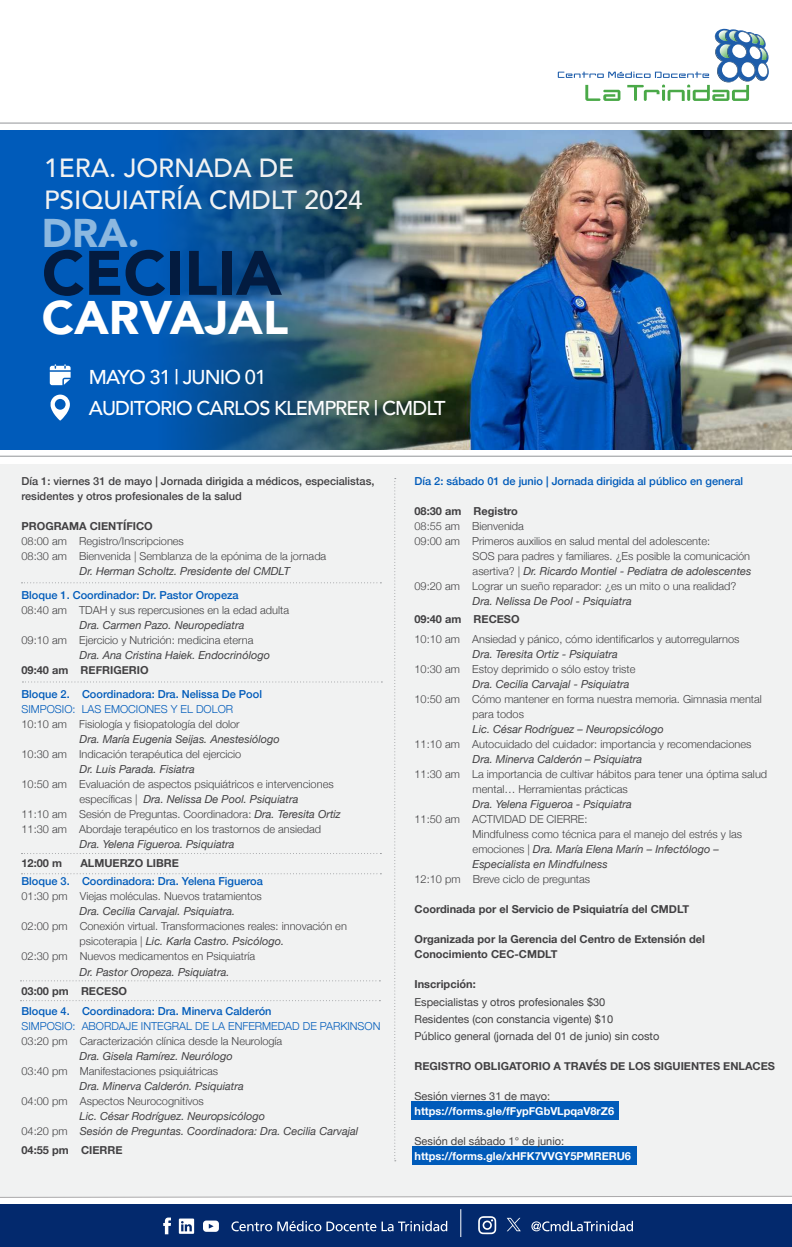
<style>
.page{position:relative;width:792px;height:1247px;background:#fff}
.page>*{position:absolute;margin:0;border:0;box-sizing:border-box;transform-origin:0 0}
.t1{font:900 62px "Avenir";color:#031b3f}
.t2{font:900 47px "Avenir";color:#fff}
.t3{font:900 40px "Avenir";color:#8cb8e0}
.t4{font:500 26.2px/31.5px "Avenir";color:#f1f2f2}
.t5{font:500 20px/31px "Avenir";letter-spacing:-.045em;color:#fff}
.t6{font:300 11px/15px "Helvetica Neue";color:#414042}
.t7{font:italic 11px/15px "Helvetica Neue";color:#414042}
.t8{font:700 11px/15px "Helvetica Neue";color:#414042}
.t9{font:500 11px "Helvetica Neue";color:#005bba}
.t10{font:11px/17px "Helvetica Neue";color:#414042}
.t11{font:500 11px/15px "Helvetica Neue";color:#414042}
.t12{font:300 11px "Helvetica Neue";color:#005bba}
.t13{font:700 11px "Helvetica Neue";color:#fff}
.s1{font-weight:300;font-style:normal}
.s2{font-weight:400;font-style:italic}
</style>
<div class="page">
<div style="left:0;top:129px;width:342px;height:398px;background:#005bba"></div>
<img style="left:443px;top:130px;width:349px;height:320px">
<img style="left:156px;top:129px;width:287px;height:321px">
<div style="left:0;top:1203px;width:792px;height:43px;background:#03296d"></div>
<svg style="left:558px;top:29px;width:211px;height:72px"></svg>
<hr style="left:0;top:123px;width:792px;height:1px;background:#939598">
<svg style="left:163px;top:1217px;width:8px;height:17px"></svg>
<svg style="left:203px;top:1220px;width:16px;height:11px"></svg>
<svg style="left:179px;top:1218px;width:15px;height:15px"></svg>
<svg style="left:231px;top:1220px;width:145px;height:11px"></svg>
<svg style="left:382px;top:1220px;width:65px;height:11px"></svg>
<svg style="left:478px;top:1216px;width:18px;height:17px"></svg>
<svg style="left:531px;top:1220px;width:102px;height:11px"></svg>
<svg style="left:460px;top:1209px;width:1px;height:27px"></svg>
<svg style="left:507px;top:1217px;width:14px;height:13px"></svg>
<div style="left:0;top:450px;width:792px;height:57px;background:#fff"></div>
<svg style="left:50px;top:364px;width:21px;height:21px"></svg>
<hr style="left:0;top:456px;width:792px;height:1px;background:#939598">
<div style="left:0;top:464px;width:792px;height:733px;background:#f1f2f2"></div>
<svg style="left:18px;top:1195px;width:774px;height:2px"></svg>
<svg style="left:22px;top:873px;width:359px;height:1px"></svg>
<svg style="left:21px;top:980px;width:359px;height:1px"></svg>
<svg style="left:21px;top:1000px;width:359px;height:1px"></svg>
<svg style="left:22px;top:681px;width:360px;height:1px"></svg>
<svg style="left:22px;top:582px;width:359px;height:1px"></svg>
<svg style="left:394px;top:478px;width:2px;height:683px"></svg>
<svg style="left:50px;top:394px;width:20px;height:26px"></svg>
<div style="left:412px;top:1100px;width:207px;height:19px;background:#005bba"></div>
<div style="left:412px;top:1145px;width:224px;height:19px;background:#005bba"></div>
<h3 class="t4" style="left:44px;top:151px;width:320px">1ERA. JORNADA DE<br>PSIQUIATRÍA CMDLT 2024</h3>
<h3 class="t3" style="left:42px;top:198px;width:99px">DRA.</h3>
<h1 class="t1" style="left:42px;top:220px;width:241px">CECILIA</h1>
<h2 class="t2" style="left:42px;top:277px;width:248px">CARVAJAL</h2>
<h3 class="t5" style="left:89px;top:360px;width:358px">MAYO 31 | JUNIO 01<br>AUDITORIO CARLOS KLEMPRER | CMDLT</h3>
<p class="t11" style="left:22px;top:472px;width:354px">Día 1: viernes 31 de mayo | Jornada dirigida a médicos, especialistas, residentes y otros profesionales de la salud</p>
<p class="t8" style="left:22px;top:519px;width:133px">PROGRAMA CIENTÍFICO</p>
<p class="t6" style="left:22px;top:533px;width:306px">08:00 am Registro/Inscripciones<br>08:30 am Bienvenida | Semblanza de la epónima de la jornada</p>
<p class="t7" style="left:80px;top:564px;width:212px">Dr. Herman Scholtz. Presidente del CMDLT</p>
<p class="t9" style="left:22px;top:586px;width:219px">Bloque 1. Coordinador: Dr. Pastor Oropeza</p>
<p class="t6" style="left:22px;top:602px;width:269px">08:40 am TDAH y sus repercusiones en la edad adulta</p>
<p class="t7" style="left:80px;top:618px;width:166px">Dra. Carmen Pazo. Neuropediatra</p>
<p class="t6" style="left:22px;top:632px;width:233px">09:10 am Ejercicio y Nutrición: medicina eterna</p>
<p class="t7" style="left:80px;top:648px;width:192px">Dra. Ana Cristina Haiek. Endocrinólogo</p>
<p class="t8" style="left:22px;top:663px;width:129px">09:40 am REFRIGERIO</p>
<p class="t9" style="left:22px;top:685px;width:242px">Bloque 2. Coordinadora: Dra. Nelissa De Pool</p>
<p class="t12" style="left:22px;top:700px;width:213px">SIMPOSIO: LAS EMOCIONES Y EL DOLOR</p>
<p class="t6" style="left:22px;top:716px;width:220px">10:10 am Fisiología y fisiopatología del dolor</p>
<p class="t7" style="left:80px;top:732px;width:202px">Dra. María Eugenia Seijas. Anestesiólogo</p>
<p class="t6" style="left:22px;top:746px;width:221px">10:30 am Indicación terapéutica del ejercicio</p>
<p class="t7" style="left:80px;top:762px;width:117px">Dr. Luis Parada. Fisiatra</p>
<p class="t6" style="left:22px;top:776px;width:314px">10:50 am Evaluación de aspectos psiquiátricos e intervenciones</p>
<p class="t7" style="left:80px;top:792px;width:220px"><span class="s1">específicas |</span> Dra. Nelissa De Pool. Psiquiatra</p>
<p class="t6" style="left:22px;top:806px;width:321px">11:10 am Sesión de Preguntas. Coordinadora: <span class="s2">Dra. Teresita Ortiz</span></p>
<p class="t6" style="left:22px;top:821px;width:301px">11:30 am Abordaje terapéutico en los trastornos de ansiedad</p>
<p class="t7" style="left:80px;top:837px;width:157px">Dra. Yelena Figueroa. Psiquiatra</p>
<p class="t8" style="left:22px;top:856px;width:42px">12:00 m</p>
<p class="t8" style="left:80px;top:856px;width:100px">ALMUERZO LIBRE</p>
<p class="t9" style="left:22px;top:872px;width:243px">Bloque 3. Coordinadora: Dra. Yelena Figueroa</p>
<p class="t6" style="left:22px;top:888px;width:242px">01:30 pm Viejas moléculas. Nuevos tratamientos</p>
<p class="t7" style="left:80px;top:904px;width:157px">Dra. Cecilia Carvajal. Psiquiatra.</p>
<p class="t6" style="left:22px;top:918px;width:327px">02:00 pm Conexión virtual. Transformaciones reales: innovación en</p>
<p class="t7" style="left:80px;top:934px;width:206px"><span class="s1">psicoterapia |</span> Lic. Karla Castro. Psicólogo.</p>
<p class="t6" style="left:22px;top:948px;width:235px">02:30 pm Nuevos medicamentos en Psiquiatría</p>
<p class="t7" style="left:80px;top:964px;width:151px">Dr. Pastor Oropeza. Psiquiatra.</p>
<p class="t8" style="left:22px;top:983px;width:107px">03:00 pm RECESO</p>
<p class="t9" style="left:22px;top:1001px;width:252px">Bloque 4. Coordinadora: Dra. Minerva Calderón</p>
<p class="t12" style="left:22px;top:1016px;width:360px">SIMPOSIO: ABORDAJE INTEGRAL DE LA ENFERMEDAD DE PARKINSON</p>
<p class="t6" style="left:22px;top:1032px;width:262px">03:20 pm Caracterización clínica desde la Neurología</p>
<p class="t7" style="left:80px;top:1048px;width:155px">Dra. Gisela Ramírez. Neurólogo</p>
<p class="t6" style="left:22px;top:1062px;width:198px">03:40 pm Manifestaciones psiquiátricas</p>
<p class="t7" style="left:80px;top:1078px;width:166px">Dra. Minerva Calderón. Psiquiatra</p>
<p class="t6" style="left:22px;top:1092px;width:184px">04:00 pm Aspectos Neurocognitivos</p>
<p class="t7" style="left:22px;top:1108px;width:338px;text-indent:58px">Lic. César Rodríguez. Neuropsicólogo<br><span class="s1">04:20 pm</span> Sesión de Preguntas. Coordinadora: Dra. Cecilia Carvajal</p>
<p class="t8" style="left:22px;top:1142px;width:103px">04:55 pm CIERRE</p>
<p class="t9" style="left:415px;top:472px;width:330px">Día 2: sábado 01 de junio | Jornada dirigida al público en general</p>
<p class="t8" style="left:415px;top:504px;width:105px">08:30 am Registro</p>
<p class="t6" style="left:415px;top:518px;width:111px">08:55 am Bienvenida</p>
<p class="t6" style="left:415px;top:533px;width:297px">09:00 am Primeros auxilios en salud mental del adolescente:</p>
<p class="t6" style="left:473px;top:548px;width:279px">SOS para padres y familiares. ¿Es posible la comunicación</p>
<p class="t7" style="left:473px;top:564px;width:280px"><span class="s1">asertiva? |</span> Dr. Ricardo Montiel - Pediatra de adolescentes</p>
<p class="t6" style="left:415px;top:578px;width:323px">09:20 am Lograr un sueño reparador: ¿es un mito o una realidad?</p>
<p class="t7" style="left:473px;top:594px;width:161px">Dra. Nelissa De Pool - Psiquiatra</p>
<p class="t8" style="left:415px;top:612px;width:107px">09:40 am RECESO</p>
<p class="t6" style="left:415px;top:631px;width:327px">10:10 am Ansiedad y pánico, cómo identificarlos y autorregularnos</p>
<p class="t7" style="left:473px;top:647px;width:147px">Dra. Teresita Ortiz - Psiquiatra</p>
<p class="t6" style="left:415px;top:661px;width:222px">10:30 am Estoy deprimido o sólo estoy triste</p>
<p class="t7" style="left:473px;top:677px;width:158px">Dra. Cecilia Carvajal - Psiquiatra</p>
<p class="t6" style="left:473px;top:691px;width:291px;text-indent:-58px">10:50 am Cómo mantener en forma nuestra memoria. Gimnasia mental para todos</p>
<p class="t7" style="left:473px;top:722px;width:193px">Lic. César Rodríguez – Neuropsicólogo</p>
<p class="t6" style="left:415px;top:736px;width:338px">11:10 am Autocuidado del cuidador: importancia y recomendaciones</p>
<p class="t7" style="left:473px;top:752px;width:171px">Dra. Minerva Calderón – Psiquiatra</p>
<p class="t6" style="left:473px;top:766px;width:296px;text-indent:-58px">11:30 am La importancia de cultivar hábitos para tener una óptima salud mental… Herramientas prácticas</p>
<p class="t7" style="left:473px;top:797px;width:161px">Dra. Yelena Figueroa - Psiquiatra</p>
<p class="t6" style="left:473px;top:811px;width:271px;text-indent:-58px">11:50 am ACTIVIDAD DE CIERRE:<br>Mindfulness como técnica para el manejo del estrés y las emociones | <span class="s2">Dra. María Elena Marín – Infectólogo – Especialista en Mindfulness</span></p>
<p class="t6" style="left:415px;top:871px;width:177px">12:10 pm Breve ciclo de preguntas</p>
<p class="t8" style="left:415px;top:902px;width:276px">Coordinada por el Servicio de Psiquiatría del CMDLT</p>
<p class="t8" style="left:415px;top:932px;width:292px">Organizada por la Gerencia del Centro de Extensión del<br>Conocimiento CEC-CMDLT</p>
<p class="t8" style="left:415px;top:977px;width:63px">Inscripción:</p>
<p class="t10" style="left:415px;top:993px;width:246px">Especialistas y otros profesionales $30<br>Residentes (con constancia vigente) $10<br>Público general (jornada del 01 de junio) sin costo</p>
<p class="t8" style="left:415px;top:1058px;width:362px">REGISTRO OBLIGATORIO A TRAVÉS DE LOS SIGUIENTES ENLACES</p>
<p class="t10" style="left:415px;top:1087px;width:137px">Sesión viernes 31 de mayo:</p>
<p class="t13" style="left:415px;top:1101px;width:201px">https://forms.gle/fFypFGbVLpqaV8rZ6</p>
<p class="t10" style="left:415px;top:1132px;width:151px">Sesión del sábado 1° de junio:</p>
<p class="t13" style="left:415px;top:1146px;width:218px">https://forms.gle/xHFK7VVGY5PMRERU6</p>
</div>
